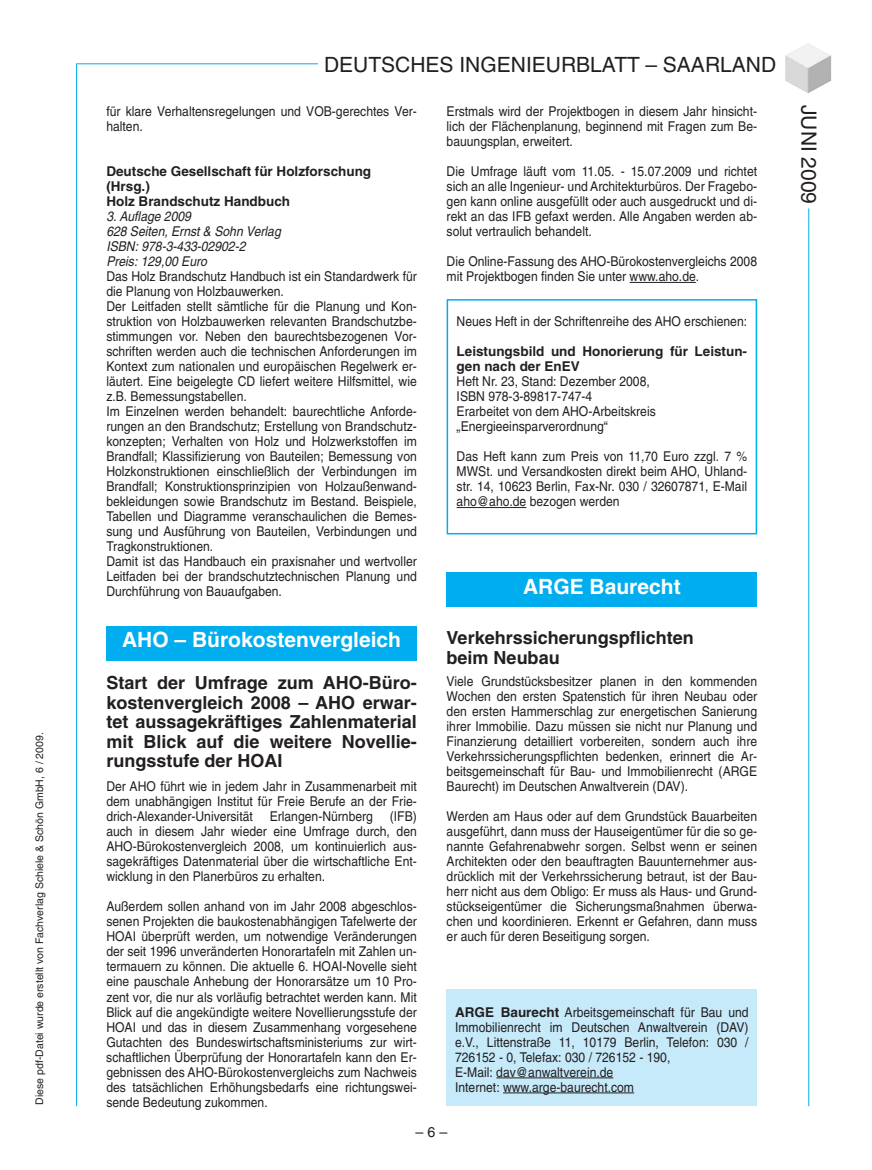
<style>
.page{position:relative;width:872px;height:1170px;background:#fff}
.page>*{position:absolute;margin:0;border:0;box-sizing:border-box;transform-origin:0 0}
.t1{font:21px "Helvetica";color:#231f20}
.t2{font:700 21px "Helvetica";color:#fff}
.t3{font:700 18px/19.5px "Helvetica";color:#231f20;text-align:justify}
.t4{font:14.25px "Helvetica";color:#231f20}
.t5{font:13.5px/15px "Helvetica";color:#231f20;text-align:justify;scale:.9 1}
.t6{font:700 13.5px/15px "Helvetica";color:#231f20}
.t7{font:italic 13.5px/15px "Helvetica";color:#231f20;scale:.9 1}
.t8{font:10.5px "Helvetica";color:#231f20}
.s1{font-weight:700}
</style>
<div class="page">
<hr style="left:76px;top:64px;width:1px;height:1042px;background:#00aeef">
<hr style="left:76px;top:63px;width:260px;height:1px;background:#00aeef">
<img style="left:785px;top:43px;width:46px;height:50px">
<div style="left:318px;top:55px;width:459px;height:30px;background:#fff"></div>
<hr style="left:808px;top:208px;width:1px;height:898px;background:#00aeef">
<hr style="left:629px;top:282px;width:67px;height:1px;background:#231f20">
<div style="left:106px;top:626px;width:311px;height:34px;background:#00aeef"></div>
<div style="left:446px;top:573px;width:311px;height:34px;background:#00aeef"></div>
<div style="left:446px;top:299px;width:311px;height:235px;border:2px solid #00aeef"></div>
<hr style="left:456px;top:507px;width:70px;height:1px;background:#231f20">
<div style="left:446px;top:989px;width:311px;height:117px;background:#c6eafa"></div>
<hr style="left:496px;top:1077px;width:117px;height:1px;background:#231f20">
<hr style="left:503px;top:1092px;width:131px;height:1px;background:#231f20">
<p class="t8" style="left:36px;top:1104px;width:374px;rotate:-90deg">Diese pdf-Datei wurde erstellt von Fachverlag Schiele &amp; Schön GmbH, 6 / 2009.</p>
<h1 class="t1" style="left:324px;top:57px;width:453px">DEUTSCHES INGENIEURBLATT – SAARLAND</h1>
<p class="t5" style="left:106px;top:105px;width:346px">für klare Verhaltensregelungen und VOB-gerechtes Ver&shy;halten.</p>
<p class="t6" style="left:106px;top:165px;width:266px">Deutsche Gesellschaft für Holzforschung (Hrsg.)<br>Holz Brandschutz Handbuch</p>
<p class="t7" style="left:106px;top:210px;width:195px">3. Auflage 2009<br>628 Seiten, Ernst &amp; Sohn Verlag<br>ISBN: 978-3-433-02902-2<br>Preis: 129,00 Euro</p>
<p class="t5" style="left:106px;top:270px;width:346px;text-align:left">Das Holz Brandschutz Handbuch ist ein Standardwerk für die Planung von Holzbauwerken.<br>Der Leitfaden stellt sämtliche für die Planung und Kon&shy;struktion von Holzbauwerken relevanten Brandschutzbe&shy;stimmungen vor. Neben den baurechtsbezogenen Vor&shy;schriften werden auch die technischen Anforderungen im Kontext zum nationalen und europäischen Regelwerk er&shy;läutert. Eine beigelegte CD liefert weitere Hilfsmittel, wie z.B. Bemessungstabellen.<br>Im Einzelnen werden behandelt: baurechtliche Anforde&shy;rungen an den Brandschutz; Erstellung von Brandschutz&shy;konzepten; Verhalten von Holz und Holzwerkstoffen im Brandfall; Klassifizierung von Bauteilen; Bemessung von Holzkonstruktionen einschließlich der Verbindungen im Brandfall; Konstruktionsprinzipien von Holzaußenwand&shy;bekleidungen sowie Brandschutz im Bestand. Beispiele, Tabellen und Diagramme veranschaulichen die Bemes&shy;sung und Ausführung von Bauteilen, Verbindungen und Tragkonstruktionen.<br>Damit ist das Handbauch ein praxisnaher und wertvoller Leitfaden bei der brandschutztechnischen Planung und Durchführung von Bauaufgaben.</p>
<h1 class="t2" style="left:122px;top:632px;width:280px">AHO – Bürokostenvergleich</h1>
<h2 class="t3" style="left:106px;top:675px;width:312px">Start der Umfrage zum AHO-Büro&shy;kostenvergleich 2008 – AHO erwar&shy;tet aussagekräftiges Zahlenmaterial mit Blick auf die weitere Novellie&shy;rungsstufe der HOAI</h2>
<p class="t5" style="left:106px;top:780px;width:346px">Der AHO führt wie in jedem Jahr in Zusammenarbeit mit dem unabhängigen Institut für Freie Berufe an der Frie&shy;drich-Alexander-Universität Erlangen-Nürnberg (IFB) auch in diesem Jahr wieder eine Umfrage durch, den AHO-Bürokostenvergleich 2008, um kontinuierlich aus&shy;sagekräftiges Datenmaterial über die wirtschaftliche Ent&shy;wicklung in den Planerbüros zu erhalten.</p>
<p class="t5" style="left:106px;top:900px;width:346px">Außerdem sollen anhand von im Jahr 2008 abgeschlos&shy;senen Projekten die baukostenabhängigen Tafelwerte der HOAI überprüft werden, um notwendige Veränderungen der seit 1996 unveränderten Honorartafeln mit Zahlen un&shy;termauern zu können. Die aktuelle 6. HOAI-Novelle sieht eine pauschale Anhebung der Honorarsätze um 10 Pro&shy;zent vor, die nur als vorläufig betrachtet werden kann. Mit Blick auf die angekündigte weitere Novellierungsstufe der HOAI und das in diesem Zusammenhang vorgesehene Gutachten des Bundeswirtschaftsministeriums zur wirt&shy;schaftlichen Überprüfung der Honorartafeln kann den Er&shy;gebnissen des AHO-Bürokostenvergleichs zum Nachweis des tatsächlichen Erhöhungsbedarfs eine richtungswei&shy;sende Bedeutung zukommen.</p>
<p class="t5" style="left:446px;top:105px;width:346px">Erstmals wird der Projektbogen in diesem Jahr hinsicht&shy;lich der Flächenplanung, beginnend mit Fragen zum Be&shy;bauungsplan, erweitert.</p>
<p class="t5" style="left:446px;top:165px;width:346px">Die Umfrage läuft vom 11.05. - 15.07.2009 und richtet sich an alle Ingenieur- und Architekturbüros. Der Fragebo&shy;gen kann online ausgefüllt oder auch ausgedruckt und di&shy;rekt an das IFB gefaxt werden. Alle Angaben werden ab&shy;solut vertraulich behandelt.</p>
<p class="t5" style="left:446px;top:255px;width:346px">Die Online-Fassung des AHO-Bürokostenvergleichs 2008 mit Projektbogen finden Sie unter www.aho.de.</p>
<p class="t5" style="left:456px;top:315px;width:324px">Neues Heft in der Schriftenreihe des AHO erschienen:</p>
<p class="t6" style="left:456px;top:345px;width:292px">Leistungsbild und Honorierung für Leistun&shy;gen nach der EnEV</p>
<p class="t5" style="left:456px;top:375px;width:223px;text-align:left">Heft Nr. 23, Stand: Dezember 2008,<br>ISBN 978-3-89817-747-4<br>Erarbeitet von dem AHO-Arbeitskreis „Energieeinsparverordnung“</p>
<p class="t5" style="left:456px;top:450px;width:324px">Das Heft kann zum Preis von 11,70 Euro zzgl. 7 % MWSt. und Versandkosten direkt beim AHO, Uhland&shy;str. 14, 10623 Berlin, Fax-Nr. 030 / 32607871, E-Mail aho@aho.de bezogen werden</p>
<h1 class="t2" style="left:523px;top:579px;width:159px">ARGE Baurecht</h1>
<h2 class="t3" style="left:446px;top:630px;width:249px">Verkehrssicherungspflichten beim Neubau</h2>
<p class="t5" style="left:446px;top:675px;width:346px">Viele Grundstücksbesitzer planen in den kommenden Wochen den ersten Spatenstich für ihren Neubau oder den ersten Hammerschlag zur energetischen Sanierung ihrer Immobilie. Dazu müssen sie nicht nur Planung und Finanzierung detailliert vorbereiten, sondern auch ihre Verkehrssicherungspflichten bedenken, erinnert die Ar&shy;beitsgemeinschaft für Bau- und Immobilienrecht (ARGE Baurecht) im Deutschen Anwaltverein (DAV).</p>
<p class="t5" style="left:446px;top:810px;width:346px">Werden am Haus oder auf dem Grundstück Bauarbeiten ausgeführt, dann muss der Hauseigentümer für die so ge&shy;nannte Gefahrenabwehr sorgen. Selbst wenn er seinen Architekten oder den beauftragten Bauunternehmer aus&shy;drücklich mit der Verkehrssicherung betraut, ist der Bau&shy;herr nicht aus dem Obligo: Er muss als Haus- und Grund&shy;stückseigentümer die Sicherungsmaßnahmen überwa&shy;chen und koordinieren. Erkennt er Gefahren, dann muss er auch für deren Beseitigung sorgen.</p>
<p class="t5" style="left:455px;top:1005px;width:327px;text-align:left"><span class="s1">ARGE Baurecht</span> Arbeitsgemeinschaft für Bau und Immobilienrecht im Deutschen Anwaltverein (DAV) e.V., Littenstraße 11, 10179 Berlin, Telefon: 030 / 726152 - 0, Telefax: 030 / 726152 - 190,<br>E-Mail: dav@anwaltverein.de<br>Internet: www.arge-baurecht.com</p>
<p class="t4" style="left:415px;top:1126px;width:33px">–6–</p>
<h1 class="t1" style="left:816px;top:105px;width:101px;rotate:90deg">JUNI 2009</h1>
</div>
